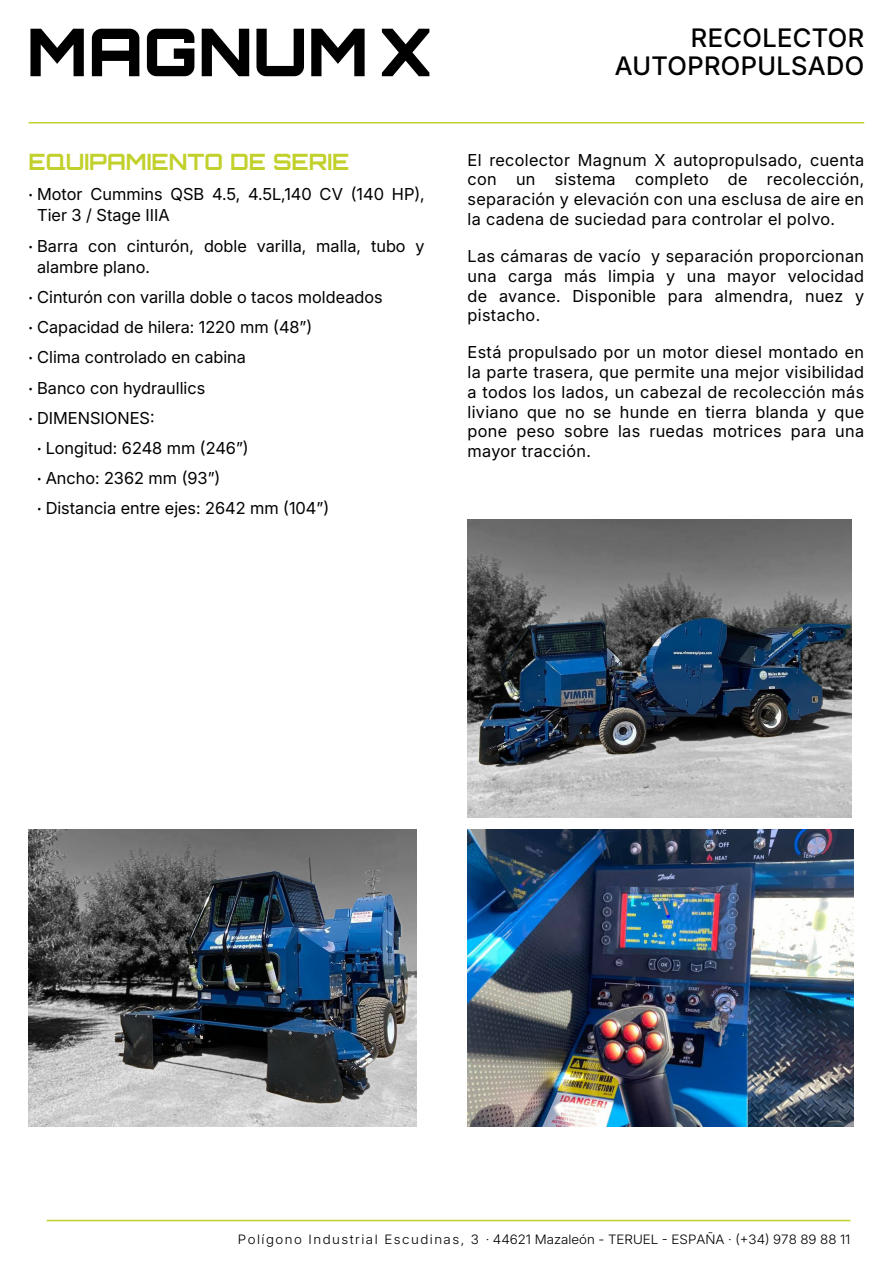
<style>
.page{position:relative;width:893px;height:1263px;background:#fff}
.page>*{position:absolute;margin:0;border:0;box-sizing:border-box;transform-origin:0 0}
.Titulo_secundario_pequeño{font:900 66px "Orbitron";color:#000}
.Subtitulo_secundario_2{font:500 25.5px/27.8px "Inter 18 pt";letter-spacing:.015em;color:#000;text-align:right}
.Encabezado_opciones{font:700 22.5px "Orbitron";color:#c2d02b}
.Texto_contenido{font:16.5px/19.8px "Inter 18 pt";color:#000;text-align:justify}
.t1{font:300 12.9px "Inter 18 pt";color:#000;scale:1.04 1}
.s1{font-family:"Lato"}
</style>
<div class="page">
<hr style="left:29px;top:122px;width:835px;height:1px;background:#c2d02b">
<hr style="left:47px;top:1220px;width:803px;height:1px;background:#c2d02b">
<img style="left:468px;top:520px;width:384px;height:297px">
<img style="left:29px;top:829px;width:388px;height:298px">
<img style="left:468px;top:829px;width:385px;height:298px">
<p class="Titulo_secundario_pequeño" style="left:27px;top:11px;width:407px">MAGNUM X</p>
<p class="Subtitulo_secundario_2" style="left:615px;top:23px;width:251px">RECOLECTOR<br>AUTOPROPULSADO</p>
<p class="Encabezado_opciones" style="left:29px;top:147px;width:322px">EQUIPAMIENTO DE SERIE</p>
<p class="Texto_contenido" style="left:37px;top:183px;width:389px;line-height:21.6px;text-indent:-9px"><span class="s1">·</span> Motor Cummins QSB 4.5, 4.5L,140 CV (140 HP),<br>Tier 3 / Stage IIIA</p>
<p class="Texto_contenido" style="left:37px;top:234px;width:389px;line-height:21.6px;text-indent:-9px"><span class="s1">·</span> Barra con cinturón, doble varilla, malla, tubo y alambre plano.</p>
<p class="Texto_contenido" style="left:29px;top:287px;width:355px"><span class="s1">·</span> Cinturón con varilla doble o tacos moldeados</p>
<p class="Texto_contenido" style="left:29px;top:317px;width:285px"><span class="s1">·</span> Capacidad de hilera: 1220 mm (48”)</p>
<p class="Texto_contenido" style="left:29px;top:347px;width:219px"><span class="s1">·</span> Clima controlado en cabina</p>
<p class="Texto_contenido" style="left:29px;top:377px;width:178px"><span class="s1">·</span> Banco con hydraullics</p>
<p class="Texto_contenido" style="left:29px;top:407px;width:127px"><span class="s1">·</span> DIMENSIONES:</p>
<p class="Texto_contenido" style="left:37px;top:437px;width:213px"><span class="s1">·</span> Longitud: 6248 mm (246”)</p>
<p class="Texto_contenido" style="left:37px;top:467px;width:185px"><span class="s1">·</span> Ancho: 2362 mm (93”)</p>
<p class="Texto_contenido" style="left:37px;top:498px;width:294px"><span class="s1">·</span> Distancia entre ejes: 2642 mm (104”)</p>
<p class="Texto_contenido" style="left:468px;top:149px;width:398px">El recolector Magnum X autopropulsado, cuenta con un sistema completo de recolección, separación y elevación con una esclusa de aire en la cadena de suciedad para controlar el polvo.</p>
<p class="Texto_contenido" style="left:468px;top:245px;width:398px">Las cámaras de vacío y separación proporcionan una carga más limpia y una mayor velocidad de avance. Disponible para almendra, nuez y pistacho.</p>
<p class="Texto_contenido" style="left:468px;top:342px;width:398px">Está propulsado por un motor diesel montado en la parte trasera, que permite una mejor visibilidad a todos los lados, un cabezal de recolección más liviano que no se hunde en tierra blanda y que pone peso sobre las ruedas motrices para una mayor tracción.</p>
<p class="t1" style="left:238px;top:1230px;width:590px">Polígono Industrial Escudinas, 3 · 44621 Mazaleón - TERUEL - ESPAÑA · (+34) 978 89 88 11</p>
</div>
